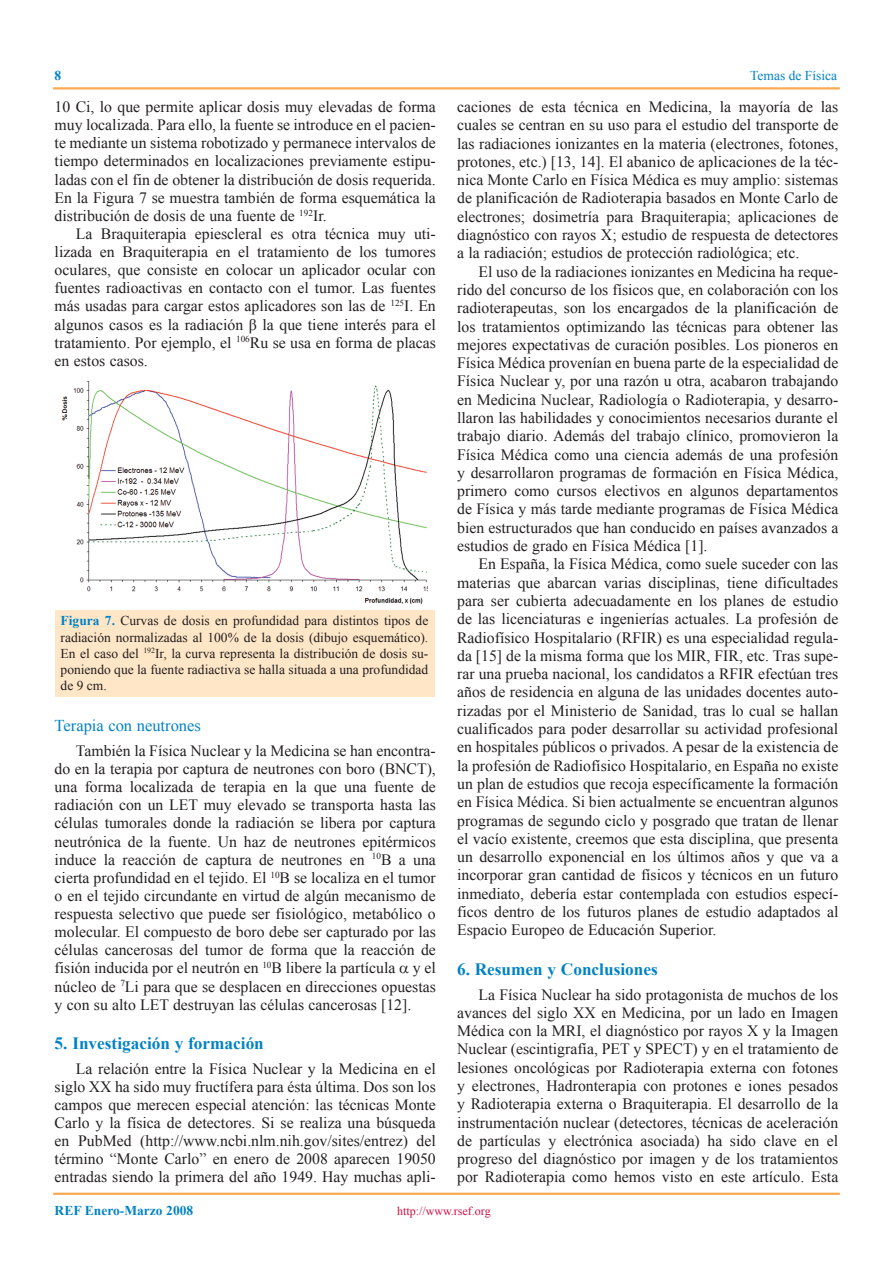
<style>
.page{position:relative;width:893px;height:1263px;background:#fff}
.page>*{position:absolute;margin:0;border:0;box-sizing:border-box;transform-origin:0 0}
.subtitu-1{font:700 17.25px "Times New Roman";color:#0082c5}
.subtitu-2{font:16.5px "Times New Roman";color:#0082c5}
.texto_normal{font:15.75px/18.3px "Times New Roman";color:#231f20;text-align:justify}
.figura_descripcion{font:13.5px/16.2px "Times New Roman";color:#231f20;text-align:justify}
.t1{font:700 13.5px "Times New Roman";color:#0082c5}
.t2{font:13.5px "Times New Roman";color:#0082c5}
.t3{font:12px "Times New Roman";color:#cd0d40}
.s1{font-weight:700;color:#0082c5}
</style>
<div class="page">
<hr style="left:53px;top:87px;width:787px;height:3px;background:#f9aa53">
<hr style="left:53px;top:1193px;width:787px;height:2px;background:#f9aa53">
<div style="left:55px;top:610px;width:379px;height:86px;background:#fee6c6"></div>
<img style="left:62px;top:380px;width:366px;height:224px">
<p class="t1" style="left:55px;top:66px;width:8px">8</p>
<p class="t2" style="left:750px;top:66px;width:88px">Temas de Física</p>
<p class="texto_normal" style="left:55px;top:97px;width:383px">10 Ci, lo que permite aplicar dosis muy elevadas de forma muy localizada. Para ello, la fuente se introduce en el pacien&shy;te mediante un sistema robotizado y permanece intervalos de tiempo determinados en localizaciones previamente estipu&shy;ladas con el fin de obtener la distribución de dosis requerida.<br>En la Figura 7 se muestra también de forma esquemática la distribución de dosis de una fuente de <sup>192</sup>Ir.</p>
<p class="texto_normal" style="left:55px;top:224px;width:383px;text-indent:21px">La Braquiterapia epiescleral es otra técnica muy uti&shy;lizada en Braquiterapia en el tratamiento de los tumores oculares, que consiste en colocar un aplicador ocular con fuentes radioactivas en contacto con el tumor. Las fuentes más usadas para cargar estos aplicadores son las de <sup>125</sup>I. En algunos casos es la radiación β la que tiene interés para el tratamiento. Por ejemplo, el <sup>106</sup>Ru se usa en forma de placas en estos casos.</p>
<p class="figura_descripcion" style="left:61px;top:612px;width:369px"><span class="s1">Figura 7.</span> Curvas de dosis en profundidad para distintos tipos de radiación normalizadas al 100% de la dosis (dibujo esquemático).<br>En el caso del <sup>192</sup>Ir, la curva representa la distribución de dosis su&shy;poniendo que la fuente radiactiva se halla situada a una profundidad de 9 cm.</p>
<p class="subtitu-2" style="left:55px;top:715px;width:148px">Terapia con neutrones</p>
<p class="texto_normal" style="left:55px;top:741px;width:383px;text-indent:21px">También la Física Nuclear y la Medicina se han encontra&shy;do en la terapia por captura de neutrones con boro (BNCT), una forma localizada de terapia en la que una fuente de radiación con un LET muy elevado se transporta hasta las células tumorales donde la radiación se libera por captura neutrónica de la fuente. Un haz de neutrones epitérmicos induce la reacción de captura de neutrones en <sup>10</sup>B a una cierta profundidad en el tejido. El <sup>10</sup>B se localiza en el tumor o en el tejido circundante en virtud de algún mecanismo de respuesta selectivo que puede ser fisiológico, metabólico o molecular. El compuesto de boro debe ser capturado por las células cancerosas del tumor de forma que la reacción de fisión inducida por el neutrón en <sup>10</sup>B libere la partícula y el núcleo de <sup>7</sup>Li para que se desplacen en direcciones opuestas y con su alto LET destruyan las células cancerosas [12].</p>
<p class="subtitu-1" style="left:55px;top:1031px;width:211px">5. Investigación y formación</p>
<p class="texto_normal" style="left:55px;top:1059px;width:383px;text-indent:21px">La relación entre la Física Nuclear y la Medicina en el siglo XX ha sido muy fructífera para ésta última. Dos son los campos que merecen especial atención: las técnicas Monte Carlo y la física de detectores. Si se realiza una búsqueda en PubMed (http://www.ncbi.nlm.nih.gov/sites/entrez) del término “Monte Carlo” en enero de 2008 aparecen 19050 entradas siendo la primera del año 1949. Hay muchas apli-</p>
<p class="texto_normal" style="left:457px;top:97px;width:383px">caciones de esta técnica en Medicina, la mayoría de las cuales se centran en su uso para el estudio del transporte de las radiaciones ionizantes en la materia (electrones, fotones, protones, etc.) [13, 14]. El abanico de aplicaciones de la téc&shy;nica Monte Carlo en Física Médica es muy amplio: sistemas de planificación de Radioterapia basados en Monte Carlo de electrones; dosimetría para Braquiterapia; aplicaciones de diagnóstico con rayos X; estudio de respuesta de detectores a la radiación; estudios de protección radiológica; etc.</p>
<p class="texto_normal" style="left:457px;top:262px;width:383px;text-indent:21px">El uso de la radiaciones ionizantes en Medicina ha reque&shy;rido del concurso de los físicos que, en colaboración con los radioterapeutas, son los encargados de la planificación de los tratamientos optimizando las técnicas para obtener las mejores expectativas de curación posibles. Los pioneros en Física Médica provenían en buena parte de la especialidad de Física Nuclear y, por una razón u otra, acabaron trabajando en Medicina Nuclear, Radiología o Radioterapia, y desarro&shy;llaron las habilidades y conocimientos necesarios durante el trabajo diario. Además del trabajo clínico, promovieron la Física Médica como una ciencia además de una profesión y desarrollaron programas de formación en Física Médica, primero como cursos electivos en algunos departamentos de Física y más tarde mediante programas de Física Médica bien estructurados que han conducido en países avanzados a estudios de grado en Física Médica [1].</p>
<p class="texto_normal" style="left:457px;top:555px;width:383px;text-indent:21px">En España, la Física Médica, como suele suceder con las materias que abarcan varias disciplinas, tiene dificultades para ser cubierta adecuadamente en los planes de estudio de las licenciaturas e ingenierías actuales. La profesión de Radiofísico Hospitalario (RFIR) es una especialidad regula&shy;da [15] de la misma forma que los MIR, FIR, etc. Tras supe&shy;rar una prueba nacional, los candidatos a RFIR efectúan tres años de residencia en alguna de las unidades docentes auto&shy;rizadas por el Ministerio de Sanidad, tras lo cual se hallan cualificados para poder desarrollar su actividad profesional en hospitales públicos o privados. A pesar de la existencia de la profesión de Radiofísico Hospitalario, en España no existe un plan de estudios que recoja específicamente la formación en Física Médica. Si bien actualmente se encuentran algunos programas de segundo ciclo y posgrado que tratan de llenar el vacío existente, creemos que esta disciplina, que presenta un desarrollo exponencial en los últimos años y que va a incorporar gran cantidad de físicos y técnicos en un futuro inmediato, debería estar contemplada con estudios especí&shy;ficos dentro de los futuros planes de estudio adaptados al Espacio Europeo de Educación Superior.</p>
<p class="subtitu-1" style="left:457px;top:957px;width:202px">6. Resumen y Conclusiones</p>
<p class="texto_normal" style="left:457px;top:985px;width:383px;text-indent:21px">La Física Nuclear ha sido protagonista de muchos de los avances del siglo XX en Medicina, por un lado en Imagen Médica con la MRI, el diagnóstico por rayos X y la Imagen Nuclear (escintigrafía, PET y SPECT) y en el tratamiento de lesiones oncológicas por Radioterapia externa con fotones y electrones, Hadronterapia con protones e iones pesados y Radioterapia externa o Braquiterapia. El desarrollo de la instrumentación nuclear (detectores, técnicas de aceleración de partículas y electrónica asociada) ha sido clave en el progreso del diagnóstico por imagen y de los tratamientos por Radioterapia como hemos visto en este artículo. Esta</p>
<p class="t1" style="left:55px;top:1201px;width:140px">REF Enero-Marzo 2008</p>
<p class="t3" style="left:397px;top:1202px;width:95px">http://www.rsef.org</p>
</div>
